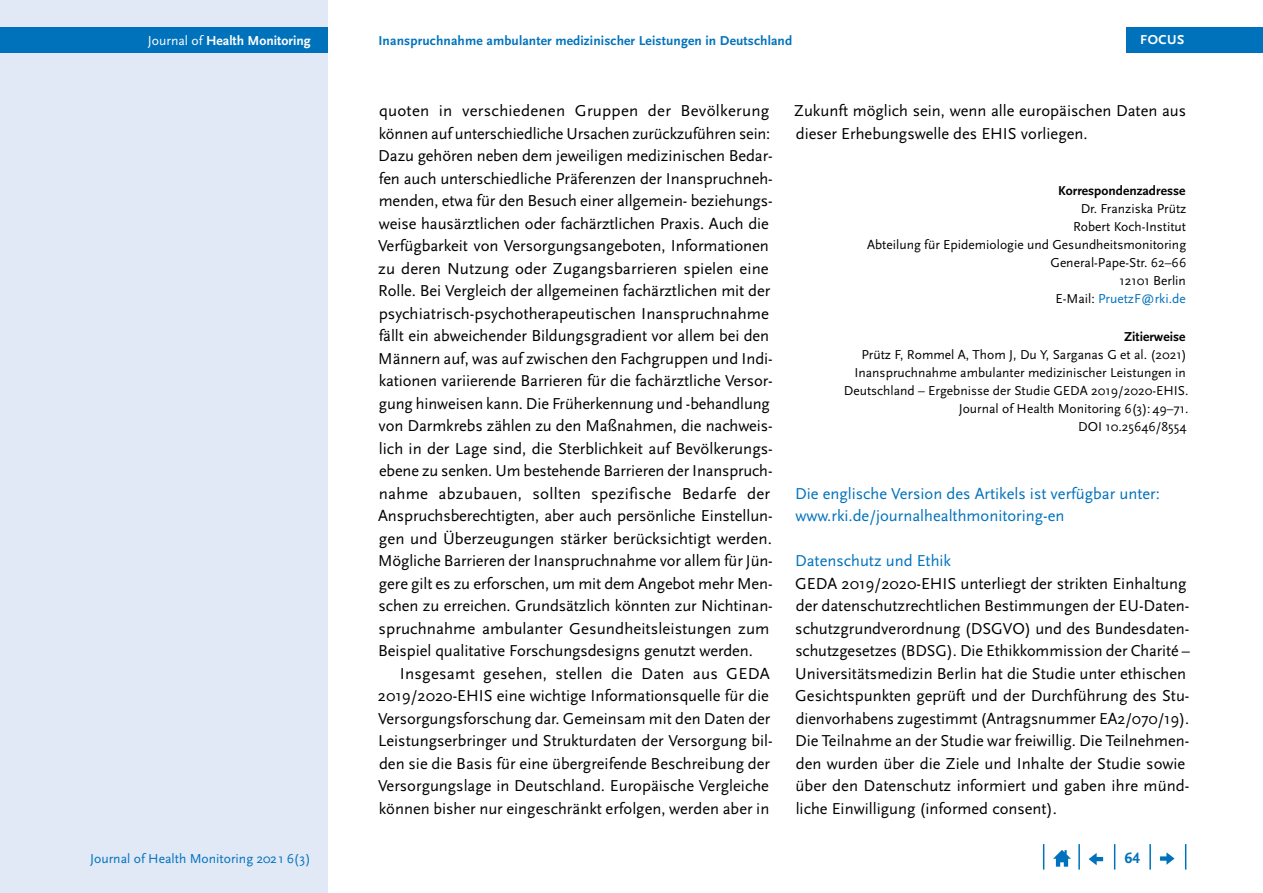
<style>
.page{position:relative;width:1263px;height:893px;background:#fff}
.page>*{position:absolute;margin:0;border:0;box-sizing:border-box;transform-origin:0 0}
.Copy{font:16.5px/22.5px "Scala Sans Pro";letter-spacing:-.005em;color:#000}
.Copy_Einzug{font:16.5px/22.5px "Scala Sans Pro";color:#000}
.Copy-2{font:16.5px/22.5px "Scala Sans Pro";color:#0072bc}
.t1{font:700 15.75px "Scala Sans Pro";color:#0072bc}
.t2{font:13.65px "Scala Sans Pro";color:#0072bc}
.t3{font:700 13.65px "Scala Sans Pro";color:#fff}
.Impressum_klein{font:13.5px/18px "Scala Sans Pro";color:#000;text-align:right}
.t4{font:700 13.5px "Scala Sans Pro";letter-spacing:.01em;color:#0072bc}
.t5{font:700 13.5px "Scala Sans Pro";color:#000}
.Impressum_klein-2{font:13.5px "Scala Sans Pro";color:#0072bc}
.t6{font:700 13.5px "Scala Sans Pro";letter-spacing:.04em;color:#fff}
.s1{font-weight:400}
.s2{color:#000}
</style>
<div class="page">
<div style="left:0;top:0;width:327px;height:893px;background:#e1e8f6"></div>
<div style="left:0;top:28px;width:327px;height:25px;background:#0072bc"></div>
<svg style="left:1185px;top:844px;width:1px;height:26px"></svg>
<hr style="left:1149px;top:844px;width:2px;height:26px;background:#0072bc">
<svg style="left:1114px;top:844px;width:1px;height:26px"></svg>
<hr style="left:1078px;top:844px;width:2px;height:26px;background:#0072bc">
<svg style="left:1043px;top:844px;width:1px;height:26px"></svg>
<svg style="left:1053px;top:850px;width:18px;height:17px"></svg>
<svg style="left:1089px;top:853px;width:14px;height:12px"></svg>
<svg style="left:1160px;top:852px;width:14px;height:13px"></svg>
<div style="left:1126px;top:28px;width:137px;height:25px;background:#0072bc"></div>
<p class="t3" style="left:148px;top:33px;width:164px"><span class="s1">Journal of</span> Health Monitoring</p>
<p class="t4" style="left:378px;top:33px;width:415px">Inanspruchnahme ambulanter medizinischer Leistungen in Deutschland</p>
<p class="t6" style="left:1140px;top:32px;width:46px">FOCUS</p>
<p class="Copy" style="left:378px;top:99px;width:396px">quoten in verschiedenen Gruppen der Bevölkerung können auf unterschiedliche Ursachen zurückzuführen sein:<br>Dazu gehören neben dem jeweiligen medizinischen Bedar&shy;fen auch unterschiedliche Präferenzen der Inanspruchneh&shy;menden, etwa für den Besuch einer allgemein- beziehungs&shy;weise hausärztlichen oder fachärztlichen Praxis. Auch die Verfügbarkeit von Versorgungsangeboten, Informationen zu deren Nutzung oder Zugangsbarrieren spielen eine Rolle. Bei Vergleich der allgemeinen fachärztlichen mit der psychiatrisch-psychotherapeutischen Inanspruchnahme fällt ein abweichender Bildungsgradient vor allem bei den Männern auf, was auf zwischen den Fachgruppen und Indi&shy;kationen variierende Barrieren für die fachärztliche Versor&shy;gung hinweisen kann. Die Früherkennung und -behandlung von Darmkrebs zählen zu den Maßnahmen, die nachweis&shy;lich in der Lage sind, die Sterblichkeit auf Bevölkerungs&shy;ebene zu senken. Um bestehende Barrieren der Inanspruch&shy;nahme abzubauen, sollten spezifische Bedarfe der Anspruchsberechtigten, aber auch persönliche Einstellun&shy;gen und Überzeugungen stärker berücksichtigt werden.<br>Mögliche Barrieren der Inanspruchnahme vor allem für Jün&shy;gere gilt es zu erforschen, um mit dem Angebot mehr Men&shy;schen zu erreichen. Grundsätzlich könnten zur Nichtinan&shy;spruchnahme ambulanter Gesundheitsleistungen zum Beispiel qualitative Forschungsdesigns genutzt werden.</p>
<p class="Copy_Einzug" style="left:378px;top:662px;width:396px;text-indent:22px">Insgesamt gesehen, stellen die Daten aus GEDA 2019/2020-EHIS eine wichtige Informationsquelle für die Versorgungsforschung dar. Gemeinsam mit den Daten der Leistungserbringer und Strukturdaten der Versorgung bil&shy;den sie die Basis für eine übergreifende Beschreibung der Versorgungslage in Deutschland. Europäische Vergleiche können bisher nur eingeschränkt erfolgen, werden aber in</p>
<p class="Copy_Einzug" style="left:794px;top:99px;width:394px">Zukunft möglich sein, wenn alle europäischen Daten aus dieser Erhebungswelle des EHIS vorliegen.</p>
<h3 class="t5" style="left:1058px;top:182px;width:129px">Korrespondenzadresse</h3>
<p class="Impressum_klein" style="left:1081px;top:199px;width:107px">Dr. Franziska Prütz</p>
<p class="Impressum_klein" style="left:1073px;top:217px;width:114px">Robert Koch-Institut</p>
<p class="Impressum_klein" style="left:867px;top:235px;width:321px">Abteilung für Epidemiologie und Gesundheitsmonitoring</p>
<p class="Impressum_klein" style="left:1050px;top:253px;width:137px">General-Pape-Str. 62–66</p>
<p class="Impressum_klein" style="left:1119px;top:271px;width:68px">12101 Berlin</p>
<p class="Impressum_klein-2" style="left:1055px;top:290px;width:132px"><span class="s2">E-Mail:</span> PruetzF@rki.de</p>
<h3 class="t5" style="left:1124px;top:329px;width:63px">Zitierweise</h3>
<p class="Impressum_klein" style="left:844px;top:346px;width:346px">Prütz F, Rommel A, Thom J, Du Y, Sarganas G et al. (2021)<br>Inanspruchnahme ambulanter medizinischer Leistungen in Deutschland – Ergebnisse der Studie GEDA 2019/2020-EHIS.<br>Journal of Health Monitoring 6(3):49–71.<br>DOI 10.25646/8554</p>
<p class="Copy-2" style="left:795px;top:482px;width:366px">Die englische Version des Artikels ist verfügbar unter: www.rki.de/journalhealthmonitoring-en</p>
<h2 class="Copy-2" style="left:795px;top:549px;width:158px">Datenschutz und Ethik</h2>
<p class="Copy" style="left:795px;top:572px;width:396px">GEDA 2019/2020-EHIS unterliegt der strikten Einhaltung der datenschutzrechtlichen Bestimmungen der EU-Daten&shy;schutzgrundverordnung (DSGVO) und des Bundesdaten&shy;schutzgesetzes (BDSG). Die Ethikkommission der Charité – Universitätsmedizin Berlin hat die Studie unter ethischen Gesichtspunkten geprüft und der Durchführung des Stu&shy;dienvorhabens zugestimmt (Antragsnummer EA2/070/19).<br>Die Teilnahme an der Studie war freiwillig. Die Teilnehmen&shy;den wurden über die Ziele und Inhalte der Studie sowie über den Datenschutz informiert und gaben ihre münd&shy;liche Einwilligung (informed consent).</p>
<p class="t2" style="left:90px;top:850px;width:222px">Journal of Health Monitoring 2021 6(3)</p>
<p class="t1" style="left:1124px;top:849px;width:17px">64</p>
</div>
